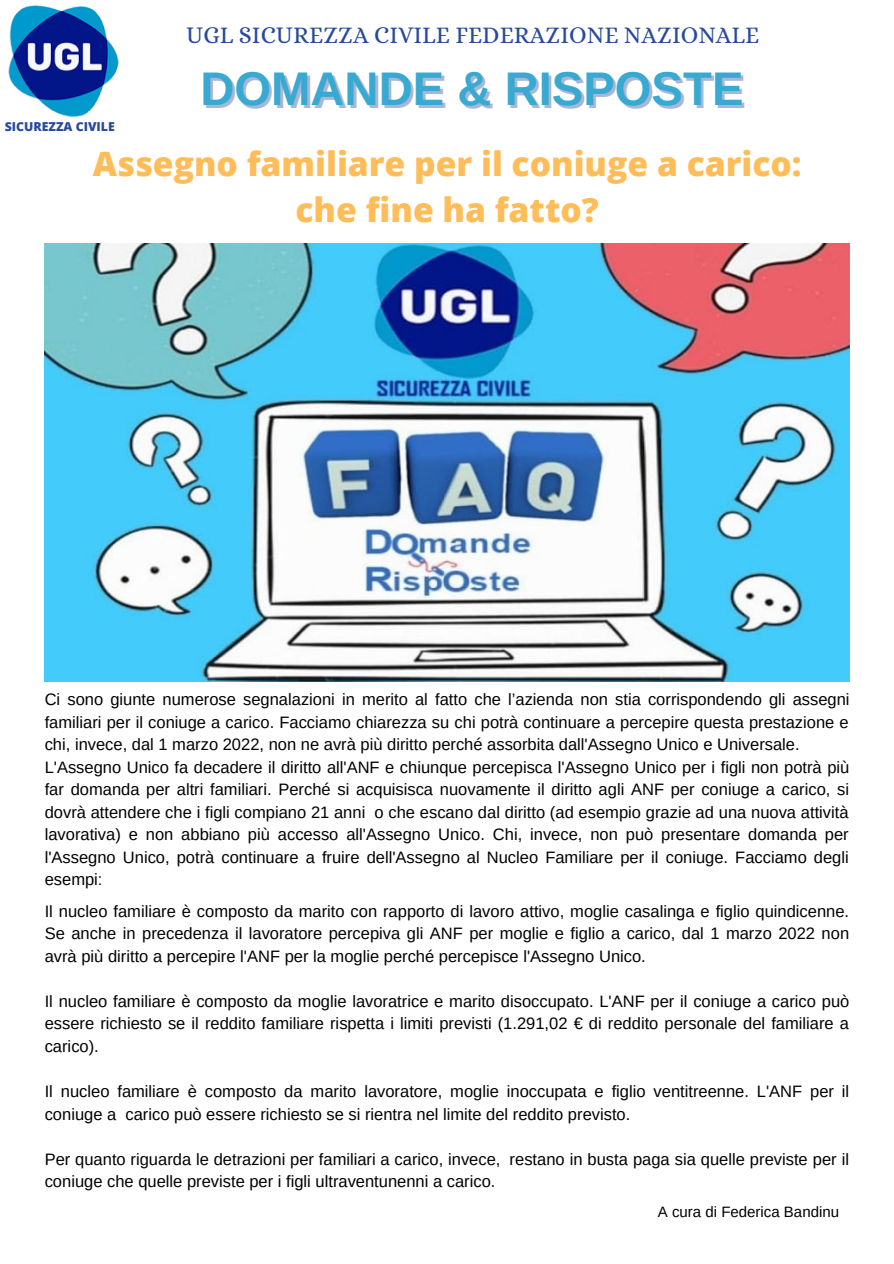
<style>
.page{position:relative;width:894px;height:1264px;background:#fff}
.page>*{position:absolute;margin:0;border:0;box-sizing:border-box;transform-origin:0 0}
.t1{font:700 47.25px "Arimo";color:#38a9d0}
.t2{font:800 33.6px/46.8px "Open Sans";color:#ffbd59;text-align:center}
.t3{font:23.85px "Alice";color:#274a9e}
.t4{font:16.5px/22.5px "Arimo";color:#000;text-align:justify}
.t5{font:15px "Arimo";color:#000}
.t6{font:800 12.3px "Open Sans";color:#274a9e}
</style>
<div class="page">
<img style="left:45px;top:243px;width:804px;height:438px">
<img style="left:8px;top:5px;width:111px;height:112px">
<p class="t6" style="left:5px;top:118px;width:111px">SICUREZZA CIVILE</p>
<p class="t3" style="left:186px;top:21px;width:574px">UGL SICUREZZA CIVILE FEDERAZIONE NAZIONALE</p>
<p class="t1" style="left:200px;top:62px;width:544px">DOMANDE &amp; RISPOSTE</p>
<p class="t2" style="left:93px;top:139px;width:710px">Assegno familiare per il coniuge a carico: che fine ha fatto?</p>
<p class="t4" style="left:45px;top:688px;width:806px">Ci sono giunte numerose segnalazioni in merito al fatto che l’azienda non stia corrispondendo gli assegni familiari per il coniuge a carico. Facciamo chiarezza su chi potrà continuare a percepire questa prestazione e chi, invece, dal 1 marzo 2022, non ne avrà più diritto perché assorbita dall'Assegno Unico e Universale.</p>
<p class="t4" style="left:45px;top:755px;width:806px">L'Assegno Unico fa decadere il diritto all'ANF e chiunque percepisca l'Assegno Unico per i figli non potrà più far domanda per altri familiari. Perché si acquisisca nuovamente il diritto agli ANF per coniuge a carico, si dovrà attendere che i figli compiano 21 anni o che escano dal diritto (ad esempio grazie ad una nuova attività lavorativa) e non abbiano più accesso all'Assegno Unico. Chi, invece, non può presentare domanda per l'Assegno Unico, potrà continuare a fruire dell'Assegno al Nucleo Familiare per il coniuge. Facciamo degli esempi:</p>
<p class="t4" style="left:45px;top:899px;width:805px">Il nucleo familiare è composto da marito con rapporto di lavoro attivo, moglie casalinga e figlio quindicenne.<br>Se anche in precedenza il lavoratore percepiva gli ANF per moglie e figlio a carico, dal 1 marzo 2022 non avrà più diritto a percepire l'ANF per la moglie perché percepisce l'Assegno Unico.</p>
<p class="t4" style="left:45px;top:989px;width:805px">Il nucleo familiare è composto da moglie lavoratrice e marito disoccupato. L'ANF per il coniuge a carico può essere richiesto se il reddito familiare rispetta i limiti previsti (1.291,02 € di reddito personale del familiare a carico).</p>
<p class="t4" style="left:45px;top:1080px;width:805px">Il nucleo familiare è composto da marito lavoratore, moglie inoccupata e figlio ventitreenne. L'ANF per il coniuge a carico può essere richiesto se si rientra nel limite del reddito previsto.</p>
<p class="t4" style="left:45px;top:1147px;width:805px">Per quanto riguarda le detrazioni per familiari a carico, invece, restano in busta paga sia quelle previste per il coniuge che quelle previste per i figli ultraventunenni a carico.</p>
<p class="t5" style="left:657px;top:1203px;width:183px">A cura di Federica Bandinu</p>
</div>
